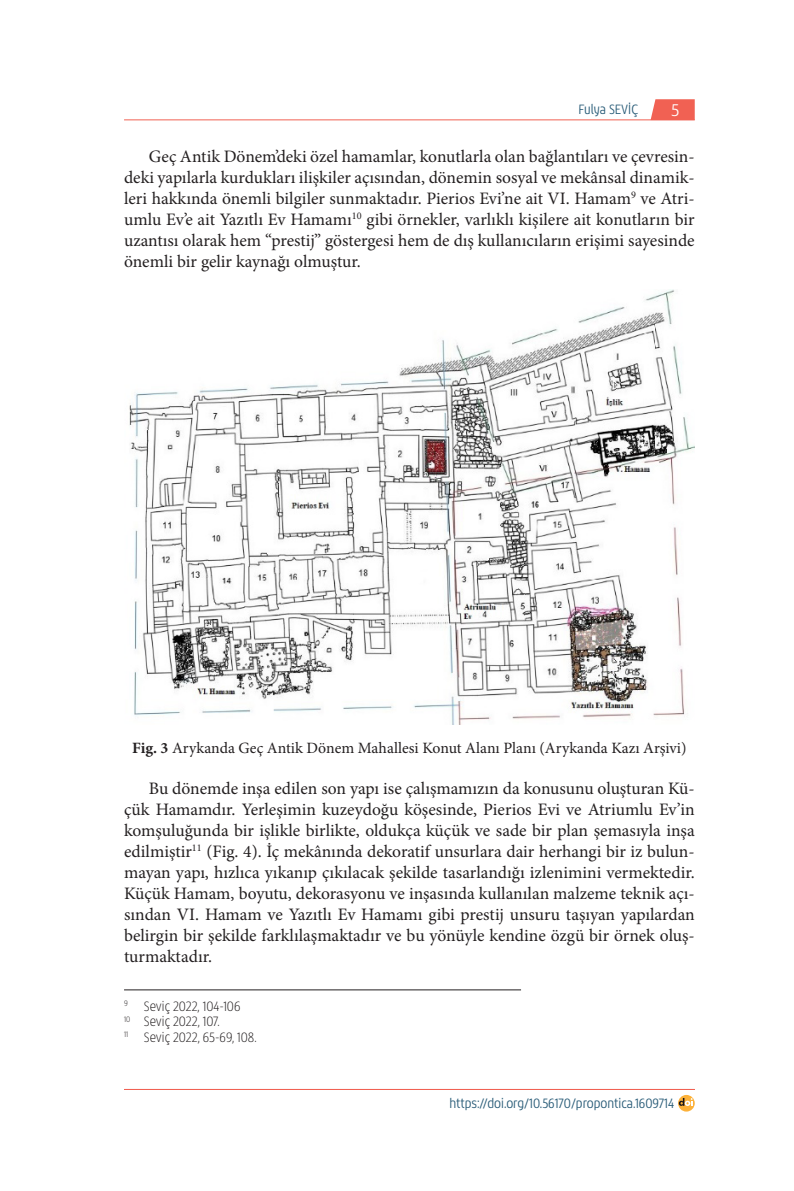
<style>
.page{position:relative;width:794px;height:1191px;background:#fff}
.page>*{position:absolute;margin:0;border:0;box-sizing:border-box;transform-origin:0 0}
.ANA_METİN{font:17.5px/21px "Minion Pro";color:#231f20;text-align:justify}
.t1{font:17.5px "Chypre Nor Boo";color:#fff}
.ANA_METİN-2{font:15.75px "Minion Pro";color:#231f20}
.DIPNOT{font:14px "Chypre Con Thi";color:#231f20}
.t2{font:14px "Chypre Con Boo";color:#285b77}
.s1{font-weight:700}
</style>
<div class="page">
<svg style="left:650px;top:99px;width:44px;height:21px"></svg>
<hr style="left:124px;top:120px;width:570px;height:1px;background:#f16153">
<hr style="left:124px;top:1089px;width:570px;height:1px;background:#f16153">
<svg style="left:678px;top:1095px;width:16px;height:16px"></svg>
<svg style="left:679px;top:1098px;width:13px;height:8px"></svg>
<img style="left:129px;top:290px;width:565px;height:434px">
<hr style="left:124px;top:989px;width:397px;height:1px;background:#231f20">
<p class="t2" style="left:578px;top:101px;width:61px">Fulya SEVİÇ</p>
<p class="t1" style="left:671px;top:100px;width:10px">5</p>
<p class="ANA_METİN" style="left:124px;top:146px;width:572px;text-indent:25px">Geç Antik Dönem’deki özel hamamlar, konutlarla olan bağlantıları ve çevresin&shy;deki yapılarla kurdukları ilişkiler açısından, dönemin sosyal ve mekânsal dinamik&shy;leri hakkında önemli bilgiler sunmaktadır. Pierios Evi’ne ait VI. Hamam<sup>9</sup> ve Atri&shy;umlu Ev’e ait Yazıtlı Ev Hamamı<sup>10</sup> gibi örnekler, varlıklı kişilere ait konutların bir uzantısı olarak hem “prestij” göstergesi hem de dış kullanıcıların erişimi sayesinde önemli bir gelir kaynağı olmuştur.</p>
<p class="ANA_METİN-2" style="left:132px;top:737px;width:556px"><span class="s1">Fig. 3</span> Arykanda Geç Antik Dönem Mahallesi Konut Alanı Planı (Arykanda Kazı Arşivi)</p>
<p class="ANA_METİN" style="left:124px;top:777px;width:572px;text-indent:25px">Bu dönemde inşa edilen son yapı ise çalışmamızın da konusunu oluşturan Kü&shy;çük Hamamdır. Yerleşimin kuzeydoğu köşesinde, Pierios Evi ve Atriumlu Ev’in komşuluğunda bir işlikle birlikte, oldukça küçük ve sade bir plan şemasıyla inşa edilmiştir<sup>11</sup> (Fig. 4). İç mekânında dekoratif unsurlara dair herhangi bir iz bulun&shy;mayan yapı, hızlıca yıkanıp çıkılacak şekilde tasarlandığı izlenimini vermektedir.<br>Küçük Hamam, boyutu, dekorasyonu ve inşasında kullanılan malzeme teknik açı&shy;sından VI. Hamam ve Yazıtlı Ev Hamamı gibi prestij unsuru taşıyan yapılardan belirgin bir şekilde farklılaşmaktadır ve bu yönüyle kendine özgü bir örnek oluş&shy;turmaktadır.</p>
<p class="DIPNOT" style="left:124px;top:997px;width:118px"><sup>9</sup> Seviç 2022, 104-106</p>
<p class="DIPNOT" style="left:124px;top:1013px;width:97px"><sup>10</sup> Seviç 2022, 107.</p>
<p class="DIPNOT" style="left:124px;top:1029px;width:134px"><sup>11</sup> Seviç 2022, 65-69, 108.</p>
<p class="t2" style="left:449px;top:1095px;width:226px">https://doi.org/10.56170/propontica.1609714</p>
</div>
